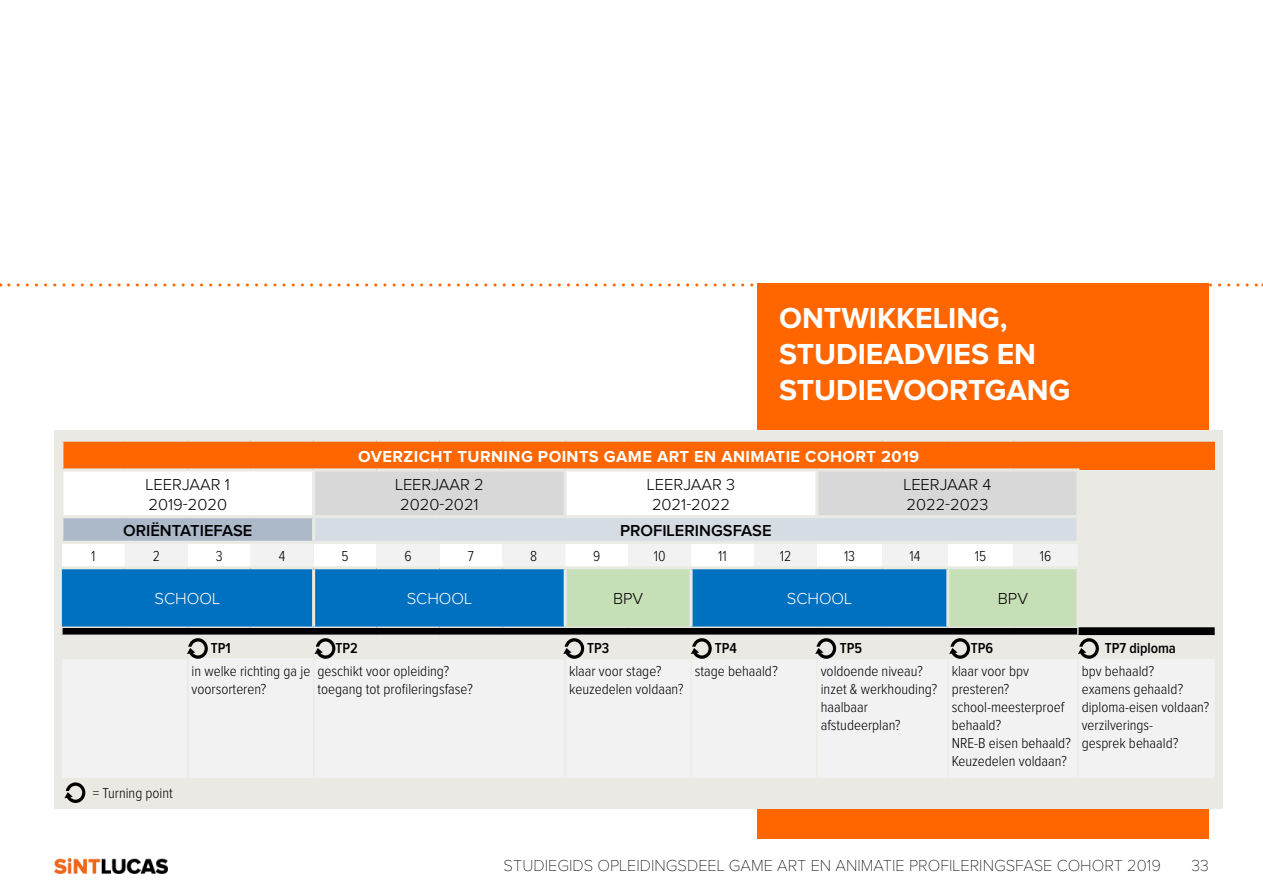
<style>
.page{position:relative;width:1263px;height:893px;background:#fff}
.page>*{position:absolute;margin:0;border:0;box-sizing:border-box;transform-origin:0 0}
.t1{font:700 30px/36px "Proxima Nova";color:#fff}
.t2{font:300 16.5px/19.5px "Proxima Nova";color:#000}
.t3{font:100 16.5px "Proxima Nova";color:#000}
.t4{font:700 16.5px "Proxima Nova";letter-spacing:.025em;color:#fff}
.t5{font:600 16.5px "Proxima Nova";color:#000}
.t6{font:300 16.5px "Proxima Nova";color:#fff}
.t7{font:300 15px/18px "Proxima Nova Cond";color:#000}
.t8{font:600 15px "Proxima Nova Cond";color:#000}
</style>
<div class="page">
<svg style="left:9px;top:283px;width:1254px;height:3px"></svg>
<div style="left:758px;top:283px;width:451px;height:556px;background:#f60"></div>
<img style="left:54px;top:858px;width:114px;height:15px">
<div style="left:54px;top:430px;width:1168px;height:378px;background:#eae9e4"></div>
<div style="left:62px;top:440px;width:1153px;height:30px;background:#f60"></div>
<svg style="left:63px;top:471px;width:1013px;height:44px;background:#ebebeb"></svg>
<div style="left:62px;top:517px;width:252px;height:25px;background:#acb9c9"></div>
<div style="left:314px;top:517px;width:764px;height:25px;background:#d6dce4"></div>
<div style="left:62px;top:659px;width:1152px;height:119px;background:#f2f2f2"></div>
<div style="left:188px;top:659px;width:126px;height:119px;background:#f2f2f2"></div>
<hr style="left:690px;top:659px;width:1px;height:118px;background:#eae9e4">
<hr style="left:816px;top:659px;width:1px;height:118px;background:#eae9e4">
<hr style="left:947px;top:659px;width:1px;height:118px;background:#eae9e4">
<hr style="left:1077px;top:659px;width:1px;height:118px;background:#eae9e4">
<hr style="left:60px;top:518px;width:3px;height:23px;background:#eaeae4">
<hr style="left:60px;top:541px;width:65px;height:3px;background:#eaeae4">
<hr style="left:125px;top:541px;width:63px;height:3px;background:#eaeae4">
<hr style="left:188px;top:541px;width:63px;height:3px;background:#eaeae4">
<hr style="left:251px;top:541px;width:63px;height:3px;background:#eaeae4">
<hr style="left:312px;top:518px;width:3px;height:23px;background:#eaeae4">
<hr style="left:1076px;top:518px;width:3px;height:23px;background:#eaeae4">
<hr style="left:314px;top:541px;width:63px;height:3px;background:#eaeae4">
<hr style="left:377px;top:541px;width:62px;height:3px;background:#eaeae4">
<hr style="left:439px;top:541px;width:63px;height:3px;background:#eaeae4">
<hr style="left:502px;top:541px;width:63px;height:3px;background:#eaeae4">
<hr style="left:565px;top:541px;width:63px;height:3px;background:#eaeae4">
<hr style="left:628px;top:541px;width:63px;height:3px;background:#eaeae4">
<hr style="left:691px;top:541px;width:63px;height:3px;background:#eaeae4">
<hr style="left:754px;top:541px;width:63px;height:3px;background:#eaeae4">
<hr style="left:817px;top:541px;width:65px;height:3px;background:#eaeae4">
<hr style="left:882px;top:541px;width:66px;height:3px;background:#eaeae4">
<hr style="left:948px;top:541px;width:65px;height:3px;background:#eaeae4">
<hr style="left:1013px;top:541px;width:66px;height:3px;background:#eaeae4">
<hr style="left:60px;top:439px;width:65px;height:3px;background:#eaeae4">
<hr style="left:60px;top:442px;width:3px;height:26px;background:#eaeae4">
<hr style="left:125px;top:439px;width:63px;height:3px;background:#eaeae4">
<hr style="left:188px;top:439px;width:63px;height:3px;background:#eaeae4">
<hr style="left:251px;top:439px;width:63px;height:3px;background:#eaeae4">
<hr style="left:314px;top:439px;width:63px;height:3px;background:#eaeae4">
<hr style="left:377px;top:439px;width:62px;height:3px;background:#eaeae4">
<hr style="left:439px;top:439px;width:63px;height:3px;background:#eaeae4">
<hr style="left:502px;top:439px;width:63px;height:3px;background:#eaeae4">
<hr style="left:565px;top:439px;width:63px;height:3px;background:#eaeae4">
<hr style="left:628px;top:439px;width:63px;height:3px;background:#eaeae4">
<hr style="left:691px;top:439px;width:63px;height:3px;background:#eaeae4">
<hr style="left:754px;top:439px;width:63px;height:3px;background:#eaeae4">
<hr style="left:817px;top:439px;width:65px;height:3px;background:#eaeae4">
<hr style="left:882px;top:439px;width:66px;height:3px;background:#eaeae4">
<hr style="left:948px;top:439px;width:65px;height:3px;background:#eaeae4">
<hr style="left:1013px;top:439px;width:65px;height:3px;background:#eaeae4">
<hr style="left:1078px;top:439px;width:137px;height:3px;background:#eaeae4">
<hr style="left:60px;top:468px;width:65px;height:3px;background:#eaeae4">
<hr style="left:125px;top:468px;width:63px;height:3px;background:#eaeae4">
<hr style="left:188px;top:468px;width:63px;height:3px;background:#eaeae4">
<hr style="left:251px;top:468px;width:63px;height:3px;background:#eaeae4">
<hr style="left:60px;top:515px;width:65px;height:3px;background:#eaeae4">
<hr style="left:125px;top:515px;width:63px;height:3px;background:#eaeae4">
<hr style="left:188px;top:515px;width:63px;height:3px;background:#eaeae4">
<hr style="left:251px;top:515px;width:63px;height:3px;background:#eaeae4">
<hr style="left:565px;top:468px;width:63px;height:3px;background:#eaeae4">
<hr style="left:628px;top:468px;width:63px;height:3px;background:#eaeae4">
<hr style="left:691px;top:468px;width:63px;height:3px;background:#eaeae4">
<hr style="left:754px;top:468px;width:63px;height:3px;background:#eaeae4">
<hr style="left:565px;top:515px;width:63px;height:3px;background:#eaeae4">
<hr style="left:628px;top:515px;width:63px;height:3px;background:#eaeae4">
<hr style="left:691px;top:515px;width:63px;height:3px;background:#eaeae4">
<hr style="left:754px;top:515px;width:63px;height:3px;background:#eaeae4">
<hr style="left:314px;top:468px;width:63px;height:3px;background:#eaeae4">
<hr style="left:312px;top:471px;width:3px;height:44px;background:#eaeae4">
<hr style="left:377px;top:468px;width:62px;height:3px;background:#eaeae4">
<hr style="left:439px;top:468px;width:63px;height:3px;background:#eaeae4">
<hr style="left:502px;top:468px;width:63px;height:3px;background:#eaeae4">
<hr style="left:564px;top:471px;width:3px;height:44px;background:#eaeae4">
<hr style="left:314px;top:515px;width:63px;height:3px;background:#eaeae4">
<hr style="left:377px;top:515px;width:62px;height:3px;background:#eaeae4">
<hr style="left:439px;top:515px;width:63px;height:3px;background:#eaeae4">
<hr style="left:502px;top:515px;width:63px;height:3px;background:#eaeae4">
<hr style="left:817px;top:468px;width:65px;height:3px;background:#eaeae4">
<hr style="left:815px;top:471px;width:3px;height:44px;background:#eaeae4">
<hr style="left:882px;top:468px;width:66px;height:3px;background:#eaeae4">
<hr style="left:948px;top:468px;width:65px;height:3px;background:#eaeae4">
<hr style="left:1013px;top:468px;width:66px;height:3px;background:#eaeae4">
<hr style="left:817px;top:515px;width:65px;height:3px;background:#eaeae4">
<hr style="left:882px;top:515px;width:66px;height:3px;background:#eaeae4">
<hr style="left:948px;top:515px;width:65px;height:3px;background:#eaeae4">
<hr style="left:1013px;top:515px;width:66px;height:3px;background:#eaeae4">
<hr style="left:187px;top:659px;width:1px;height:118px;background:#eae9e4">
<hr style="left:313px;top:659px;width:1px;height:118px;background:#eae9e4">
<hr style="left:564px;top:659px;width:2px;height:118px;background:#eae9e4">
<svg style="left:61px;top:544px;width:1154px;height:115px"></svg>
<svg style="left:64px;top:782px;width:21px;height:21px"></svg>
<h1 class="t1" style="left:779px;top:302px;width:293px">ONTWIKKELING,<br>STUDIEADVIES EN<br>STUDIEVOORTGANG</h1>
<p class="t4" style="left:358px;top:449px;width:563px">OVERZICHT TURNING POINTS GAME ART EN ANIMATIE COHORT 2019</p>
<p class="t2" style="left:146px;top:476px;width:86px">LEERJAAR 1<br>2019-2020</p>
<p class="t2" style="left:395px;top:476px;width:90px;text-align:center">LEERJAAR 2<br>2020-2021</p>
<p class="t2" style="left:647px;top:476px;width:90px;text-align:center">LEERJAAR 3<br>2021-2022</p>
<p class="t2" style="left:903px;top:476px;width:90px">LEERJAAR 4<br>2022-2023</p>
<p class="t5" style="left:123px;top:523px;width:131px">ORIËNTATIEFASE</p>
<p class="t5" style="left:620px;top:523px;width:153px">PROFILERINGSFASE</p>
<p class="t7" style="left:91px;top:548px;width:6px">1</p>
<p class="t7" style="left:153px;top:548px;width:9px">2</p>
<p class="t7" style="left:216px;top:548px;width:8px">3</p>
<p class="t7" style="left:279px;top:548px;width:8px">4</p>
<p class="t7" style="left:341px;top:548px;width:9px">5</p>
<p class="t7" style="left:404px;top:548px;width:9px">6</p>
<p class="t7" style="left:468px;top:548px;width:8px">7</p>
<p class="t7" style="left:530px;top:548px;width:9px">8</p>
<p class="t7" style="left:593px;top:548px;width:9px">9</p>
<p class="t7" style="left:654px;top:548px;width:13px">10</p>
<p class="t7" style="left:718px;top:548px;width:10px">11</p>
<p class="t7" style="left:780px;top:548px;width:13px">12</p>
<p class="t7" style="left:844px;top:548px;width:13px">13</p>
<p class="t7" style="left:910px;top:548px;width:12px">14</p>
<p class="t7" style="left:975px;top:548px;width:13px">15</p>
<p class="t7" style="left:1040px;top:548px;width:13px">16</p>
<p class="t6" style="left:155px;top:591px;width:67px">SCHOOL</p>
<p class="t6" style="left:407px;top:591px;width:67px">SCHOOL</p>
<p class="t2" style="left:613px;top:589px;width:32px">BPV</p>
<p class="t6" style="left:787px;top:591px;width:67px">SCHOOL</p>
<p class="t2" style="left:998px;top:589px;width:32px">BPV</p>
<p class="t8" style="left:211px;top:641px;width:21px">TP1</p>
<p class="t8" style="left:336px;top:641px;width:24px">TP2</p>
<p class="t8" style="left:587px;top:641px;width:24px">TP3</p>
<p class="t8" style="left:715px;top:641px;width:24px">TP4</p>
<p class="t8" style="left:840px;top:641px;width:24px">TP5</p>
<p class="t8" style="left:971px;top:641px;width:24px">TP6</p>
<p class="t8" style="left:1105px;top:641px;width:73px">TP7 diploma</p>
<p class="t7" style="left:192px;top:662px;width:120px">in welke richting ga je voorsorteren?</p>
<p class="t7" style="left:317px;top:662px;width:157px">geschikt voor opleiding? toegang tot profileringsfase?</p>
<p class="t7" style="left:569px;top:662px;width:116px">klaar voor stage? keuzedelen voldaan?</p>
<p class="t7" style="left:695px;top:662px;width:84px">stage behaald?</p>
<p class="t7" style="left:821px;top:662px;width:118px">voldoende niveau? inzet &amp; werkhouding? haalbaar afstudeerplan?</p>
<p class="t7" style="left:952px;top:662px;width:121px">klaar voor bpv presteren? school-meesterproef behaald?<br>NRE-B eisen behaald?<br>Keuzedelen voldaan?</p>
<p class="t7" style="left:1082px;top:662px;width:129px">bpv behaald?<br>examens gehaald? diploma-eisen voldaan? verzilverings-<br>gesprek behaald?</p>
<p class="t7" style="left:93px;top:784px;width:82px">= Turning point</p>
<p class="t3" style="left:504px;top:858px;width:659px">STUDIEGIDS OPLEIDINGSDEEL GAME ART EN ANIMATIE PROFILERINGSFASE COHORT 2019</p>
<p class="t3" style="left:1191px;top:858px;width:19px">33</p>
</div>
